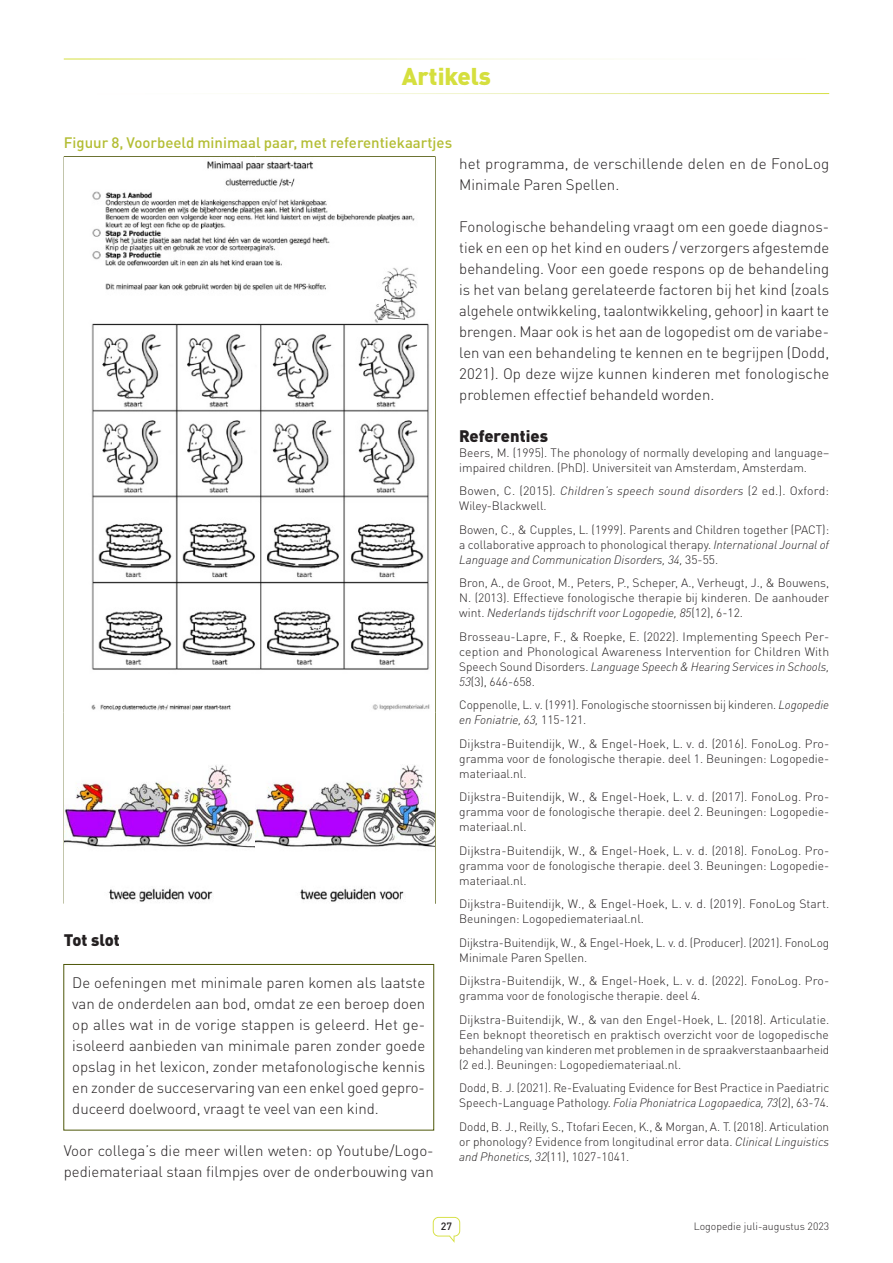
<style>
.page{position:relative;width:893px;height:1263px;background:#fff}
.page>*{position:absolute;margin:0;border:0;box-sizing:border-box;transform-origin:0 0}
.t1{font:900 24px "DIN Pro";color:#d5df3e}
.t2{font:900 16.5px "DIN Pro";color:#231f20}
.t3{font:300 15px/21px "DIN Pro";color:#231f20;text-align:justify}
.t4{font:500 15px "DIN Pro";color:#b3bd33}
.t5{font:300 12px/15px "DIN Pro";color:#231f20;text-align:justify}
.t6{font:300 10.5px "DIN Pro";color:#231f20}
.t7{font:500 10.5px "DIN Pro";color:#231f20}
.s1{font-style:italic}
</style>
<div class="page">
<svg style="left:433px;top:1217px;width:27px;height:26px"></svg>
<div style="left:63px;top:964px;width:371px;height:166px;border:1px solid #4e5709"></div>
<hr style="left:64px;top:156px;width:191px;height:1px;background:#4e5709">
<hr style="left:64px;top:157px;width:1px;height:555px;background:#4e5709">
<hr style="left:255px;top:156px;width:180px;height:1px;background:#4e5709">
<hr style="left:435px;top:157px;width:1px;height:555px;background:#4e5709">
<hr style="left:64px;top:712px;width:191px;height:1px;background:#4e5709">
<hr style="left:435px;top:713px;width:1px;height:190px;background:#4e5709">
<hr style="left:64px;top:903px;width:191px;height:1px;background:#4e5709">
<hr style="left:255px;top:903px;width:180px;height:1px;background:#4e5709">
<hr style="left:64px;top:713px;width:1px;height:190px;background:#4e5709">
<img style="left:65px;top:161px;width:370px;height:741px">
<h1 class="t1" style="left:402px;top:55px;width:91px">Artikels</h1>
<p class="t4" style="left:64px;top:130px;width:390px">Figuur 8, Voorbeeld minimaal paar, met referentiekaartjes</p>
<h2 class="t2" style="left:64px;top:926px;width:58px">Tot slot</h2>
<p class="t3" style="left:72px;top:971px;width:354px">De oefeningen met minimale paren komen als laatste van de onderdelen aan bod, omdat ze een beroep doen op alles wat in de vorige stappen is geleerd. Het ge&shy;ïsoleerd aanbieden van minimale paren zonder goede opslag in het lexicon, zonder metafonologische kennis en zonder de succeservaring van een enkel goed gepro&shy;duceerd doelwoord, vraagt te veel van een kind.</p>
<p class="t3" style="left:64px;top:1139px;width:371px">Voor collega’s die meer willen weten: op Youtube/Logo&shy;pediemateriaal staan filmpjes over de onderbouwing van</p>
<p class="t3" style="left:459px;top:152px;width:371px">het programma, de verschillende delen en de FonoLog<br>Minimale Paren Spellen.</p>
<p class="t3" style="left:459px;top:215px;width:372px">Fonologische behandeling vraagt om een goede diagnos&shy;tiek en een op het kind en ouders / verzorgers afgestemde behandeling. Voor een goede respons op de behandeling is het van belang gerelateerde factoren bij het kind (zoals algehele ontwikkeling, taalontwikkeling, gehoor) in kaart te brengen. Maar ook is het aan de logopedist om de variabe&shy;len van een behandeling te kennen en te begrijpen (Dodd, 2021). Op deze wijze kunnen kinderen met fonologische problemen effectief behandeld worden.</p>
<h2 class="t2" style="left:459px;top:422px;width:90px">Referenties</h2>
<p class="t5" style="left:459px;top:444px;width:371px">Beers, M. (1995). The phonology of normally developing and language– impaired children. (PhD). Universiteit van Amsterdam, Amsterdam.</p>
<p class="t5" style="left:459px;top:482px;width:371px">Bowen, C. (2015). <span class="s1">Children’s speech sound disorders</span> (2 ed.). Oxford:<br>Wiley-Blackwell.</p>
<p class="t5" style="left:459px;top:521px;width:371px">Bowen, C., &amp; Cupples, L. (1999). Parents and Children together (PACT): a collaborative approach to phonological therapy. <span class="s1">International Journal of Language and Communication Disorders, 34,</span> 35-55.</p>
<p class="t5" style="left:459px;top:574px;width:371px">Bron, A., de Groot, M., Peters, P., Scheper, A., Verheugt, J., &amp; Bouwens, N. (2013). Effectieve fonologische therapie bij kinderen. De aanhouder wint. <span class="s1">Nederlands tijdschrift voor Logopedie, 85</span>(12), 6-12.</p>
<p class="t5" style="left:459px;top:628px;width:372px">Brosseau-Lapre, F., &amp; Roepke, E. (2022). Implementing Speech Per&shy;ception and Phonological Awareness Intervention for Children With Speech Sound Disorders. <span class="s1">Language Speech &amp; Hearing Services in Schools, 53</span>(3), 646-658.</p>
<p class="t5" style="left:459px;top:696px;width:371px">Coppenolle, L. v. (1991). Fonologische stoornissen bij kinderen. <span class="s1">Logopedie en Foniatrie, 63,</span> 115-121.</p>
<p class="t5" style="left:459px;top:735px;width:371px">Dijkstra-Buitendijk, W., &amp; Engel-Hoek, L. v. d. (2016). FonoLog. Pro&shy;gramma voor de fonologische therapie. deel 1. Beuningen: Logopedie&shy;materiaal.nl.</p>
<p class="t5" style="left:459px;top:788px;width:371px">Dijkstra-Buitendijk, W., &amp; Engel-Hoek, L. v. d. (2017). FonoLog. Pro&shy;gramma voor de fonologische therapie. deel 2. Beuningen: Logopedie&shy;materiaal.nl.</p>
<p class="t5" style="left:459px;top:842px;width:371px">Dijkstra-Buitendijk, W., &amp; Engel-Hoek, L. v. d. (2018). FonoLog. Pro&shy;gramma voor de fonologische therapie. deel 3. Beuningen: Logopedie&shy;materiaal.nl.</p>
<p class="t5" style="left:459px;top:895px;width:372px">Dijkstra-Buitendijk, W., &amp; Engel-Hoek, L. v. d. (2019). FonoLog Start.<br>Beuningen: Logopediemateriaal.nl.</p>
<p class="t5" style="left:459px;top:934px;width:371px">Dijkstra-Buitendijk, W., &amp; Engel-Hoek, L. v. d. (Producer). (2021). FonoLog<br>Minimale Paren Spellen.</p>
<p class="t5" style="left:459px;top:972px;width:371px">Dijkstra-Buitendijk, W., &amp; Engel-Hoek, L. v. d. (2022). FonoLog. Pro&shy;gramma voor de fonologische therapie. deel 4.</p>
<p class="t5" style="left:459px;top:1011px;width:372px">Dijkstra-Buitendijk, W., &amp; van den Engel-Hoek, L. (2018). Articulatie.<br>Een beknopt theoretisch en praktisch overzicht voor de logopedische behandeling van kinderen met problemen in de spraakverstaanbaarheid (2 ed.). Beuningen: Logopediemateriaal.nl.</p>
<p class="t5" style="left:459px;top:1079px;width:372px">Dodd, B. J. (2021). Re-Evaluating Evidence for Best Practice in Paediatric<br>Speech-Language Pathology. <span class="s1">Folia Phoniatrica Logopaedica, 73</span>(2), 63-74.</p>
<p class="t5" style="left:459px;top:1118px;width:371px">Dodd, B. J., Reilly, S., Ttofari Eecen, K., &amp; Morgan, A. T. (2018). Articulation or phonology? Evidence from longitudinal error data. <span class="s1">Clinical Linguistics and Phonetics, 32</span>(11), 1027-1041.</p>
<p class="t7" style="left:441px;top:1218px;width:13px">27</p>
<p class="t6" style="left:694px;top:1218px;width:137px">Logopedie juli-augustus 2023</p>
</div>
